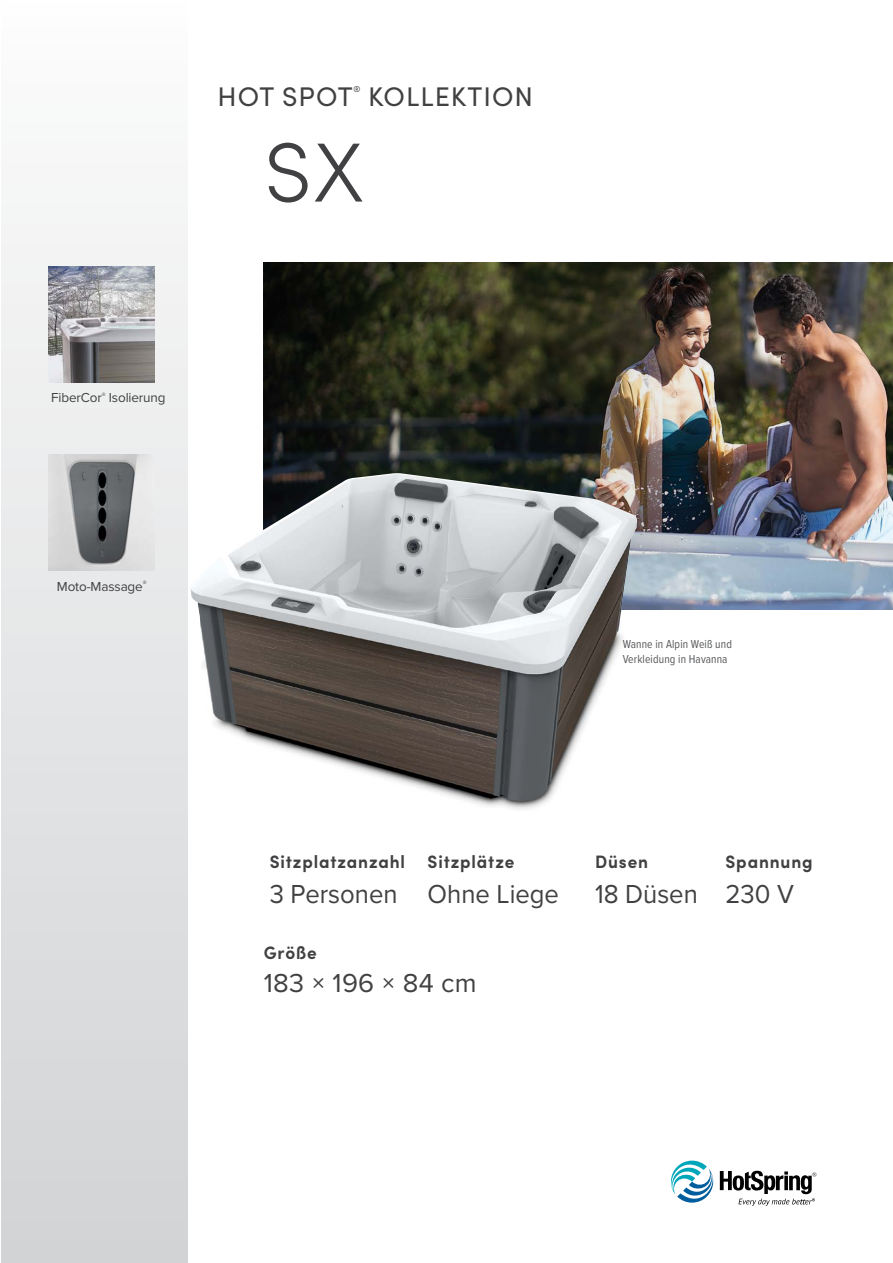
<style>
.page{position:relative;width:893px;height:1263px;background:#fff}
.page>*{position:absolute;margin:0;border:0;box-sizing:border-box;transform-origin:0 0}
.t1{font:300 84px "Sofia Pro";color:#414042}
.t2{font:27px "Proxima Nova";color:#414042;scale:.95 1}
.t3{font:27px "Sofia Pro";letter-spacing:.04em;color:#414042}
.t4{font:27px "Proxima Nova";color:#414042}
.t5{font:700 18px "Sofia Pro";letter-spacing:.05em;color:#414042;scale:.95 1}
.t6{font:13.5px "Proxima Nova";letter-spacing:-.01em;color:#414042}
.t7{font:12px/14.4px "Proxima Nova Cond";letter-spacing:.01em;color:#58595b}
.t8{font:8.7px "Sofia Pro";color:#414042}
</style>
<div class="page">
<svg style="left:670px;top:1160px;width:146px;height:46px"></svg>
<img style="left:264px;top:262px;width:629px;height:348px">
<img style="left:191px;top:473px;width:446px;height:327px">
<div style="left:2px;top:0;width:185px;height:1263px;background:linear-gradient(to bottom,#fbfbfb,#d1d3d4)"></div>
<img style="left:49px;top:266px;width:106px;height:116px">
<img style="left:49px;top:455px;width:106px;height:116px">
<h2 class="t3" style="left:218px;top:76px;width:136px">HOT SPOT</h2>
<p class="t8" style="left:353px;top:82px;width:8px">®</p>
<h2 class="t3" style="left:368px;top:76px;width:167px">KOLLEKTION</h2>
<h1 class="t1" style="left:264px;top:111px;width:101px">SX</h1>
<p class="t6" style="left:51px;top:388px;width:116px">FiberCor<sup>®</sup> Isolierung</p>
<p class="t6" style="left:57px;top:576px;width:91px">Moto-Massage<sup>®</sup></p>
<p class="t7" style="left:623px;top:636px;width:111px">Wanne in Alpin Weiß und<br>Verkleidung in Havanna</p>
<p class="t5" style="left:270px;top:848px;width:144px">Sitzplatzanzahl</p>
<p class="t5" style="left:428px;top:848px;width:93px">Sitzplätze</p>
<p class="t5" style="left:595px;top:848px;width:57px">Düsen</p>
<p class="t5" style="left:726px;top:848px;width:93px">Spannung</p>
<h2 class="t2" style="left:270px;top:874px;width:306px">3 Personen Ohne Liege</h2>
<h2 class="t2" style="left:595px;top:874px;width:211px">18 Düsen 230 V</h2>
<p class="t5" style="left:264px;top:939px;width:57px">Größe</p>
<h2 class="t4" style="left:264px;top:963px;width:214px">183 × 196 × 84 cm</h2>
</div>
